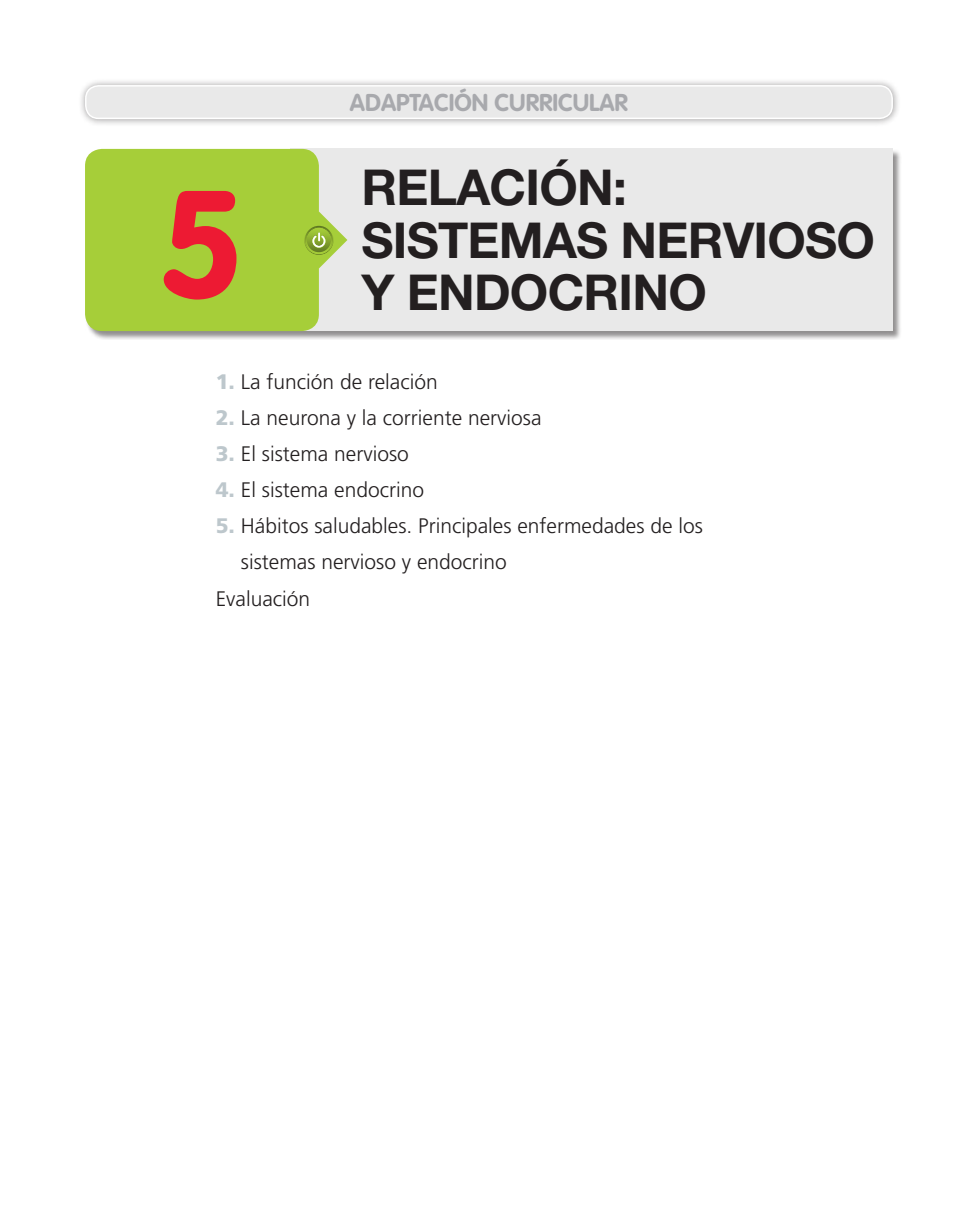
<style>
.page{position:relative;width:978px;height:1221px;background:#fff}
.page>*{position:absolute;margin:0;border:0;box-sizing:border-box;transform-origin:0 0}
.OUP00_NumeroCapitulo{font:700 150px "VAG Rounded Std";color:#ed1a33}
.OUP01_01Nombre_Capit{font:700 49.5px/52.5px "Helvetica Neue LT Pro";letter-spacing:-.015em;color:#231f20}
.t1{font:700 24px "VAG Rounded Std";color:#a8a9ad}
.t2{font:300 21px/36px "Frutiger LT Pro";color:#231f20}
.s1{font-weight:900;color:#bdc7cc}
</style>
<div class="page">
<div style="left:85px;top:148px;width:817px;height:192px;background:#231f20;opacity:.5"></div>
<div style="left:306px;top:149px;width:587px;height:182px;background:#e9e9e9"></div>
<div style="left:85px;top:149px;width:234px;height:182px;background:#a6ce39;border-radius:17px"></div>
<svg style="left:304px;top:211px;width:43px;height:57px"></svg>
<div style="left:77px;top:77px;width:824px;height:50px;background:#231f20;opacity:.4"></div>
<div style="left:86px;top:86px;width:806px;height:32px;background:#e9e9e9;border-radius:13px"></div>
<div style="left:85px;top:85px;width:808px;height:34px;border:2px solid #fff;border-radius:13px"></div>
<p class="OUP00_NumeroCapitulo" style="left:159px;top:157px;width:88px">5</p>
<p class="t1" style="left:350px;top:89px;width:279px">ADAPTACIÓN CURRICULAR</p>
<p class="OUP01_01Nombre_Capit" style="left:361px;top:160px;width:515px">RELACIÓN:<br>SISTEMAS NERVIOSO</p>
<p class="OUP01_01Nombre_Capit" style="left:361px;top:265px;width:347px">Y ENDOCRINO</p>
<p class="t2" style="left:216px;top:364px;width:223px"><span class="s1">1.</span> La función de relación</p>
<p class="t2" style="left:216px;top:400px;width:327px"><span class="s1">2.</span> La neurona y la corriente nerviosa</p>
<p class="t2" style="left:216px;top:436px;width:195px"><span class="s1">3.</span> El sistema nervioso</p>
<p class="t2" style="left:216px;top:472px;width:210px"><span class="s1">4.</span> El sistema endocrino</p>
<p class="t2" style="left:241px;top:508px;width:464px;text-indent:-25px"><span class="s1">5.</span> Hábitos saludables. Principales enfermedades de los sistemas nervioso y endocrino</p>
<p class="t2" style="left:216px;top:580px;width:96px">Evaluación</p>
</div>
